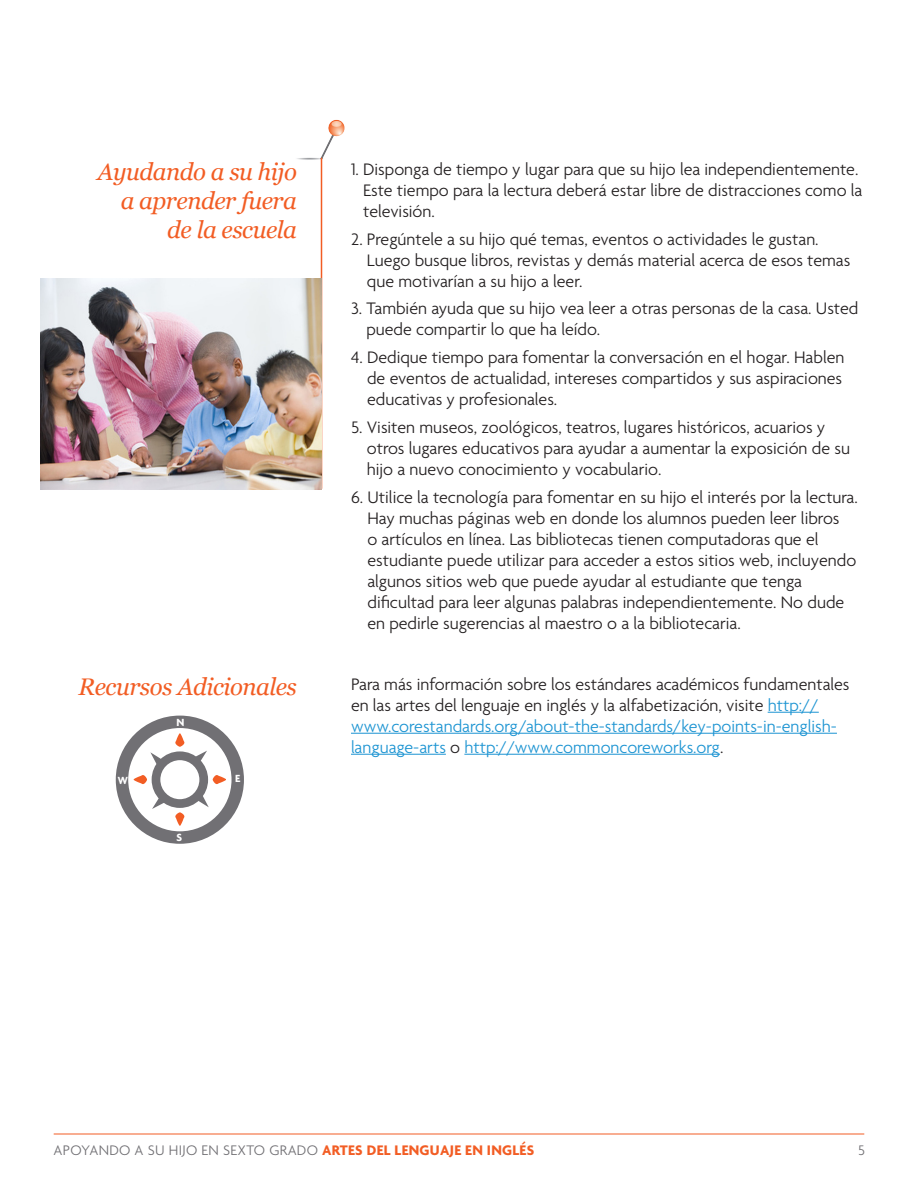
<style>
.page{position:relative;width:918px;height:1188px;background:#fff}
.page>*{position:absolute;margin:0;border:0;box-sizing:border-box;transform-origin:0 0}
.Call_Out{font:italic 24px "Georgia";letter-spacing:-.02em;color:#f25d24}
.Body_Copy{font:300 18px/21px "Agenda";color:#231f20}
.t1{font:300 15px "Agenda";letter-spacing:.02em;color:#717074}
.t2{font:700 11.25px "Agenda";color:#fff}
.s1{color:#1c94d2}
.s2{font-weight:700;color:#f25d24}
</style>
<div class="page">
<svg style="left:122px;top:722px;width:116px;height:116px"></svg>
<div style="left:116px;top:716px;width:128px;height:128px;border:12px solid #717074;border-radius:50%"></div>
<div style="left:156px;top:756px;width:48px;height:48px;background:#fff;border-radius:50%"></div>
<div style="left:152px;top:751px;width:56px;height:57px;border:9px solid #717074;border-radius:50%"></div>
<svg style="left:175px;top:733px;width:9px;height:14px"></svg>
<svg style="left:175px;top:812px;width:9px;height:14px"></svg>
<svg style="left:213px;top:775px;width:13px;height:9px"></svg>
<svg style="left:134px;top:775px;width:13px;height:9px"></svg>
<svg style="left:192px;top:751px;width:15px;height:14px"></svg>
<svg style="left:152px;top:795px;width:15px;height:14px"></svg>
<svg style="left:195px;top:793px;width:14px;height:14px"></svg>
<svg style="left:150px;top:752px;width:14px;height:15px"></svg>
<hr style="left:54px;top:1134px;width:810px;height:1px;background:#f25d24">
<img style="left:297px;top:119px;width:48px;height:56px">
<hr style="left:321px;top:158px;width:1px;height:330px;background:#f25d24">
<img style="left:41px;top:278px;width:280px;height:211px">
<hr style="left:768px;top:712px;width:51px;height:1px;background:#1c94d2">
<hr style="left:351px;top:733px;width:486px;height:1px;background:#1c94d2">
<hr style="left:351px;top:754px;width:95px;height:1px;background:#1c94d2">
<hr style="left:464px;top:754px;width:256px;height:1px;background:#1c94d2">
<p class="Call_Out" style="left:98px;top:157px;width:201px">Ayudando a su hijo</p>
<p class="Call_Out" style="left:121px;top:186px;width:178px">a aprender fuera</p>
<p class="Call_Out" style="left:167px;top:214px;width:131px">de la escuela</p>
<p class="Call_Out" style="left:78px;top:672px;width:220px">Recursos Adicionales</p>
<p class="t2" style="left:176px;top:715px;width:9px">N</p>
<p class="t2" style="left:118px;top:774px;width:12px">W</p>
<p class="t2" style="left:235px;top:771px;width:7px">E</p>
<p class="t2" style="left:176px;top:830px;width:7px">S</p>
<p class="Body_Copy" style="left:363px;top:160px;width:501px;text-indent:-12px">1. Disponga de tiempo y lugar para que su hijo lea independientemente.<br>Este tiempo para la lectura deberá estar libre de distracciones como la televisión.</p>
<p class="Body_Copy" style="left:367px;top:229px;width:485px;text-indent:-16px">2. Pregúntele a su hijo qué temas, eventos o actividades le gustan.<br>Luego busque libros, revistas y demás material acerca de esos temas que motivarían a su hijo a leer.</p>
<p class="Body_Copy" style="left:366px;top:299px;width:493px;text-indent:-15px">3. También ayuda que su hijo vea leer a otras personas de la casa. Usted puede compartir lo que ha leído.</p>
<p class="Body_Copy" style="left:367px;top:348px;width:479px;text-indent:-16px">4. Dedique tiempo para fomentar la conversación en el hogar. Hablen de eventos de actualidad, intereses compartidos y sus aspiraciones educativas y profesionales.</p>
<p class="Body_Copy" style="left:367px;top:418px;width:485px;text-indent:-16px">5. Visiten museos, zoológicos, teatros, lugares históricos, acuarios y otros lugares educativos para ayudar a aumentar la exposición de su hijo a nuevo conocimiento y vocabulario.</p>
<p class="Body_Copy" style="left:367px;top:487px;width:492px;text-indent:-16px">6. Utilice la tecnología para fomentar en su hijo el interés por la lectura.<br>Hay muchas páginas web en donde los alumnos pueden leer libros<br>o artículos en línea. Las bibliotecas tienen computadoras que el estudiante puede utilizar para acceder a estos sitios web, incluyendo algunos sitios web que puede ayudar al estudiante que tenga dificultad para leer algunas palabras independientemente. No dude en pedirle sugerencias al maestro o a la bibliotecaria.</p>
<p class="Body_Copy" style="left:351px;top:675px;width:500px">Para más información sobre los estándares académicos fundamentales en las artes del lenguaje en inglés y la alfabetización, visite <span class="s1">http:// www.corestandards.org/about-the-standards/key-points-in-english&shy;language-arts</span> o <span class="s1">http://www.commoncoreworks.org</span>.</p>
<p class="t1" style="left:54px;top:1142px;width:482px">APOYANDO A SU HIJO EN SEXTO GRADO <span class="s2">ARTES DEL LENGUAJE EN INGLÉS</span></p>
<p class="t1" style="left:858px;top:1142px;width:8px">5</p>
</div>
